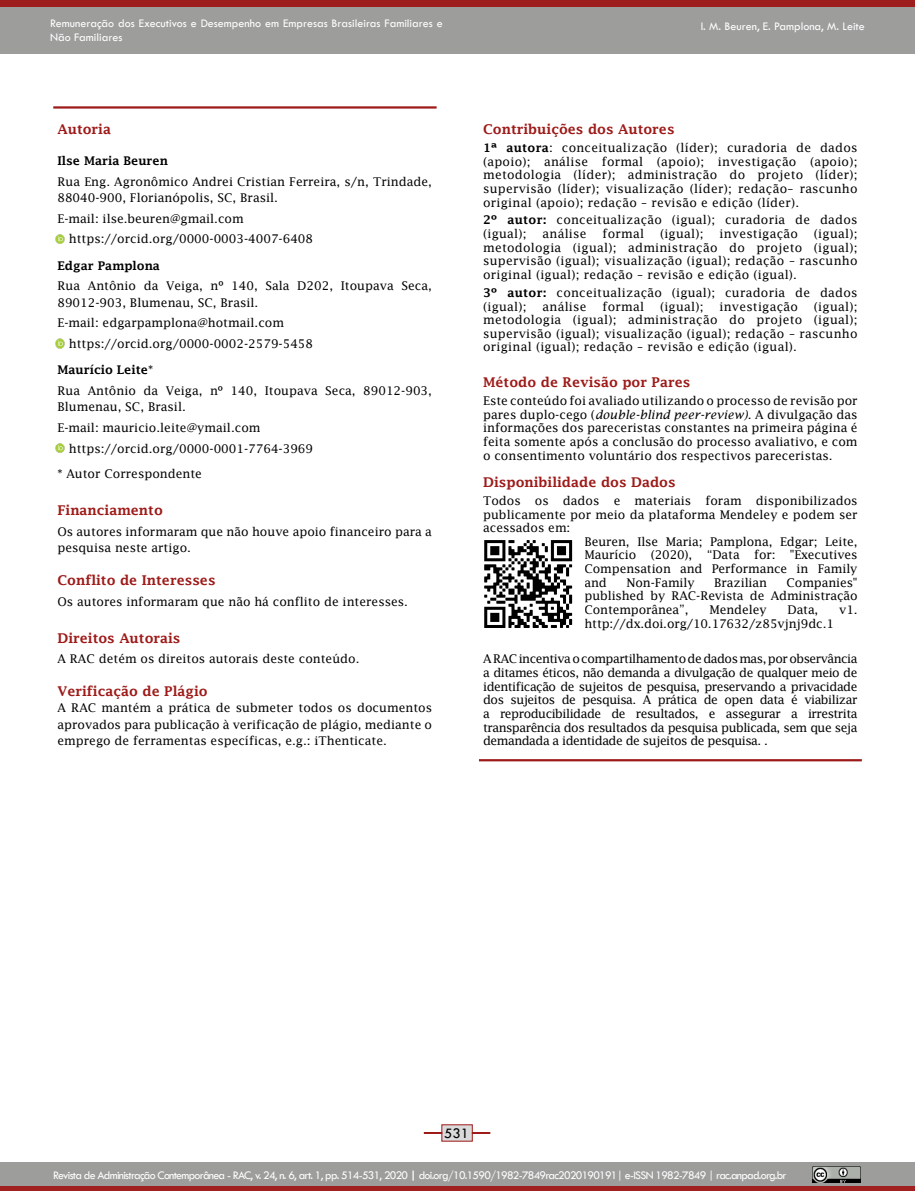
<style>
.page{position:relative;width:915px;height:1191px;background:#fff}
.page>*{position:absolute;margin:0;border:0;box-sizing:border-box;transform-origin:0 0}
.t1{font:15px "Tw Cen";color:#000}
.t2{font:600 13.5px "Lucida Fax";color:#9d1a18}
.t3{font:12px/13.6px "Lucida Fax";color:#000;text-align:justify}
.t4{font:12px/13.6px "Lucida Fax";letter-spacing:.02em;color:#000}
.t5{font:12px "Tw Cen";letter-spacing:-.06em;color:#fff}
.t6{font:12px "Tw Cen";color:#fff}
.t7{font:600 12px "Lucida Fax";color:#000}
.s1{font-weight:600}
.s2{font-family:"Century Gothic"}
.s3{font-style:italic}
.s4{font-weight:700}
</style>
<div class="page">
<div style="left:0;top:0;width:914px;height:54px;background:#9d9d9c"></div>
<div style="left:0;top:0;width:914px;height:7px;background:#9d1a18"></div>
<div style="left:0;top:1162px;width:914px;height:24px;background:#9d9d9c"></div>
<img style="left:812px;top:1166px;width:48px;height:16px">
<div style="left:0;top:1186px;width:914px;height:5px;background:#a0211f"></div>
<svg style="left:423px;top:1124px;width:68px;height:18px"></svg>
<hr style="left:53px;top:106px;width:383px;height:3px;background:#9d1a18">
<svg style="left:55px;top:234px;width:10px;height:10px"></svg>
<hr style="left:479px;top:759px;width:382px;height:2px;background:#9d1a18">
<img style="left:484px;top:540px;width:89px;height:88px">
<svg style="left:55px;top:338px;width:10px;height:11px"></svg>
<svg style="left:55px;top:443px;width:10px;height:10px"></svg>
<p class="t6" style="left:50px;top:16px;width:394px">Remuneração dos Executivos e Desempenho em Empresas Brasileiras Familiares e</p>
<p class="t6" style="left:700px;top:19px;width:166px">I. M. Beuren, E. Pamplona, M. Leite</p>
<p class="t6" style="left:50px;top:30px;width:74px">Não Familiares</p>
<p class="t2" style="left:57px;top:122px;width:55px">Autoria</p>
<p class="t7" style="left:57px;top:154px;width:112px">Ilse Maria Beuren</p>
<p class="t3" style="left:57px;top:173px;width:376px;line-height:16.4px">Rua Eng. Agronômico Andrei Cristian Ferreira, s/n, Trindade,<br>88040-900, Florianópolis, SC, Brasil.</p>
<p class="t3" style="left:69px;top:208px;width:246px;line-height:20.7px;text-indent:-11px">E-mail: ilse.beuren@gmail.com https://orcid.org/0000-0003-4007-6408</p>
<p class="t7" style="left:57px;top:259px;width:104px">Edgar Pamplona</p>
<p class="t3" style="left:57px;top:278px;width:376px;line-height:16.4px">Rua Antônio da Veiga, nº 140, Sala D202, Itoupava Seca,<br>89012-903, Blumenau, SC, Brasil.</p>
<p class="t3" style="left:69px;top:313px;width:246px;line-height:20.7px;text-indent:-11px">E-mail: edgarpamplona@hotmail.com https://orcid.org/0000-0002-2579-5458</p>
<p class="t3" style="left:57px;top:360px;width:376px;line-height:20.7px"><span class="s1">Maurício Leite</span><span class="s2">*<br></span>Rua Antônio da Veiga, nº 140, Itoupava Seca, 89012-903,</p>
<p class="t3" style="left:57px;top:400px;width:130px">Blumenau, SC, Brasil.</p>
<p class="t3" style="left:57px;top:421px;width:204px">E-mail: mauricio.leite@ymail.com</p>
<p class="t3" style="left:69px;top:441px;width:246px">https://orcid.org/0000-0001-7764-3969</p>
<p class="t3" style="left:57px;top:466px;width:146px"><span class="s2">*</span> Autor Correspondente</p>
<p class="t2" style="left:57px;top:503px;width:107px">Financiamento</p>
<p class="t3" style="left:57px;top:523px;width:376px;line-height:16.4px">Os autores informaram que não houve apoio financeiro para a pesquisa neste artigo.</p>
<p class="t2" style="left:57px;top:572px;width:159px">Conflito de Interesses</p>
<p class="t3" style="left:57px;top:594px;width:352px">Os autores informaram que não há conflito de interesses.</p>
<p class="t2" style="left:57px;top:630px;width:124px">Direitos Autorais</p>
<p class="t3" style="left:57px;top:652px;width:303px">A RAC detém os direitos autorais deste conteúdo.</p>
<p class="t2" style="left:57px;top:683px;width:152px">Verificação de Plágio</p>
<p class="t3" style="left:57px;top:700px;width:376px;line-height:16.4px">A RAC mantém a prática de submeter todos os documentos aprovados para publicação à verificação de plágio, mediante o emprego de ferramentas específicas, e.g.: iThenticate.</p>
<p class="t2" style="left:483px;top:122px;width:193px">Contribuições dos Autores</p>
<p class="t3" style="left:483px;top:141px;width:376px"><span class="s1">1ª autora</span>: conceitualização (líder); curadoria de dados (apoio); análise formal (apoio); investigação (apoio); metodologia (líder); administração do projeto (líder); supervisão (líder); visualização (líder); redação– rascunho original (apoio); redação – revisão e edição (líder).</p>
<p class="t4" style="left:483px;top:213px;width:376px"><span class="s1">2º autor:</span> conceitualização (igual); curadoria de dados (igual);</p>
<p class="t4" style="left:542px;top:227px;width:45px">análise</p>
<p class="t3" style="left:602px;top:227px;width:43px">formal</p>
<p class="t3" style="left:659px;top:227px;width:45px">(igual);</p>
<p class="t4" style="left:719px;top:227px;width:80px">investigação</p>
<p class="t3" style="left:483px;top:227px;width:376px;text-indent:331px">(igual); metodologia (igual); administração do projeto (igual); supervisão (igual); visualização (igual); redação – rascunho original (igual); redação – revisão e edição (igual).</p>
<p class="t4" style="left:483px;top:286px;width:376px"><span class="s1">3º autor:</span> conceitualização (igual); curadoria de dados (igual);</p>
<p class="t4" style="left:542px;top:299px;width:45px">análise</p>
<p class="t3" style="left:602px;top:299px;width:43px">formal</p>
<p class="t3" style="left:659px;top:299px;width:45px">(igual);</p>
<p class="t4" style="left:719px;top:299px;width:80px">investigação</p>
<p class="t3" style="left:483px;top:299px;width:376px;text-indent:331px">(igual); metodologia (igual); administração do projeto (igual); supervisão (igual); visualização (igual); redação – rascunho original (igual); redação – revisão e edição (igual).</p>
<p class="t2" style="left:483px;top:375px;width:209px">Método de Revisão por Pares</p>
<p class="t3" style="left:483px;top:394px;width:376px">Este conteúdo foi avaliado utilizando o processo de revisão por pares duplo-cego (<span class="s3">double-blind peer-review)</span>. A divulgação das informações dos pareceristas constantes na primeira página é feita somente após a conclusão do processo avaliativo, e com o consentimento voluntário dos respectivos pareceristas.</p>
<p class="t2" style="left:483px;top:474px;width:194px">Disponibilidade dos Dados</p>
<p class="t3" style="left:483px;top:493px;width:376px">Todos os dados e materiais foram disponibilizados</p>
<p class="t3" style="left:483px;top:507px;width:376px">publicamente por meio da plataforma Mendeley e podem ser</p>
<p class="t3" style="left:483px;top:521px;width:89px">acessados em:</p>
<p class="t3" style="left:584px;top:534px;width:274px">Beuren, Ilse Maria; Pamplona, Edgar; Leite,</p>
<p class="t3" style="left:584px;top:548px;width:274px">Maurício (2020), “Data for: "Executives</p>
<p class="t3" style="left:584px;top:562px;width:274px">Compensation and Performance in Family</p>
<p class="t3" style="left:584px;top:575px;width:24px">and</p>
<p class="t3" style="left:626px;top:575px;width:70px">Non-Family</p>
<p class="t3" style="left:714px;top:575px;width:54px">Brazilian</p>
<p class="t3" style="left:584px;top:575px;width:274px;text-indent:202px">Companies" published by RAC-Revista de Administração Contemporânea”,</p>
<p class="t3" style="left:709px;top:603px;width:59px">Mendeley</p>
<p class="t3" style="left:787px;top:603px;width:32px">Data,</p>
<p class="t3" style="left:838px;top:603px;width:20px">v1.</p>
<p class="t3" style="left:584px;top:616px;width:251px">http://dx.doi.org/10.17632/z85vjnj9dc.1</p>
<p class="t3" style="left:483px;top:652px;width:376px">A RAC incentiva o compartilhamento de dados mas, por observância a ditames éticos, não demanda a divulgação de qualquer meio de identificação de sujeitos de pesquisa, preservando a privacidade dos sujeitos de pesquisa. A prática de open data é viabilizar a reproducibilidade de resultados, e assegurar a irrestrita transparência dos resultados da pesquisa publicada, sem que seja demandada a identidade de sujeitos de pesquisa. .</p>
<p class="t1" style="left:445px;top:1124px;width:26px">531</p>
<p class="t5" style="left:53px;top:1167px;width:734px">Revista de Administração Contemporânea - RAC, v. 24, n. 6, art. 1, pp. 514-531, 2020 <span class="s4">|</span> doi.org/10.1590/1982-7849rac2020190191| e-ISSN 1982-7849 | rac.anpad.org.br</p>
</div>
